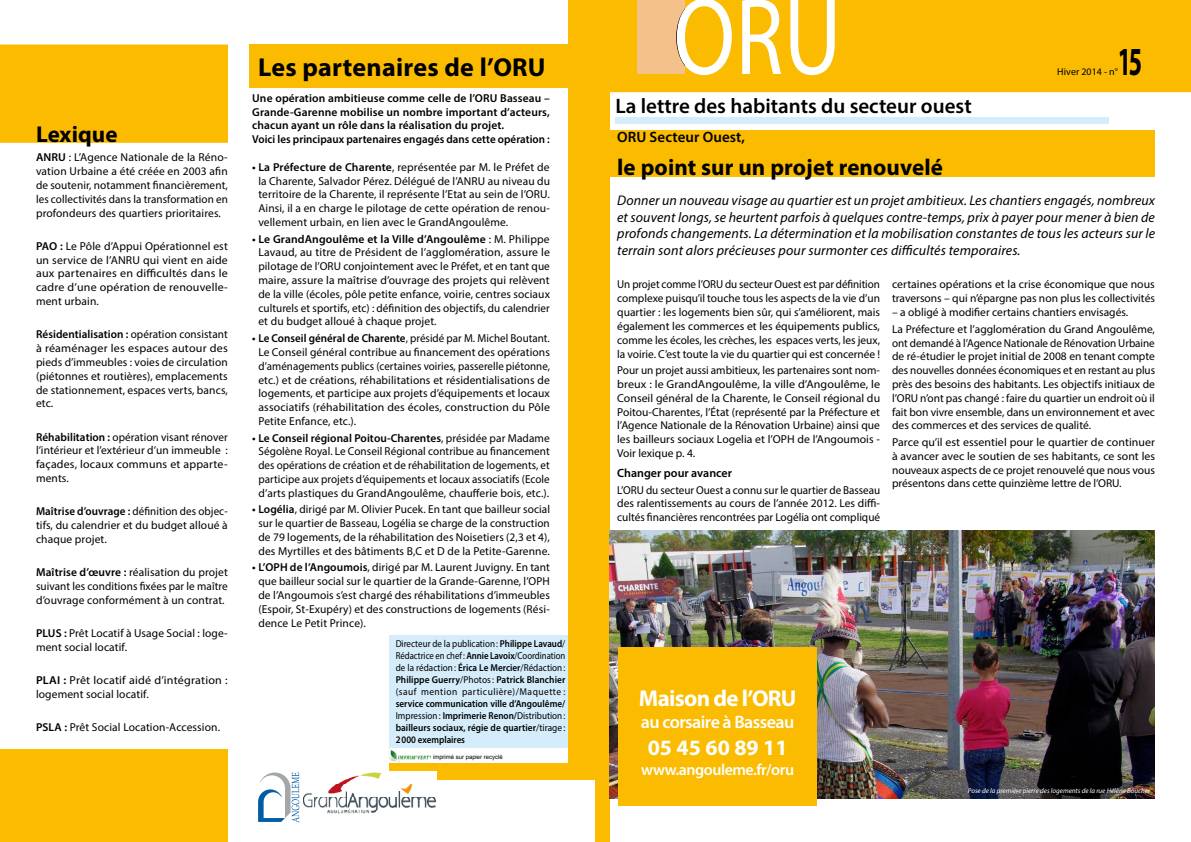
<style>
.page{position:relative;width:1191px;height:842px;background:#fff}
.page>*{position:absolute;margin:0;border:0;box-sizing:border-box;transform-origin:0 0}
.t1{font:900 110px "Myriad Pro";color:#fff;scale:.81 1}
.t2{font:700 40px "Myriad Pro";color:#000;scale:.6 1}
.t3{font:700 26px "Myriad Pro";letter-spacing:.01em;color:#000}
.t4{font:700 23px "Myriad Pro";letter-spacing:.005em;color:#000}
.t5{font:700 23px "Myriad Pro";letter-spacing:-.03em;color:#fff}
.t6{font:700 22px "Myriad Pro";color:#fff}
.t7{font:600 21px "Myriad Pro";color:#000}
.t8{font:600 18px "Myriad Pro";letter-spacing:-.03em;color:#fff}
.t9{font:600 16px "Myriad Pro";letter-spacing:-.03em;color:#fff}
.t10{font:600 15px "Myriad Pro";letter-spacing:.005em;color:#000}
.t11{font:italic 14px/16.8px "Myriad Pro";letter-spacing:.01em;color:#000;text-align:justify}
.t12{font:600 12px "Myriad Pro";color:#000}
.t13{font:11.5px/13.8px "Myriad Pro";letter-spacing:.005em;color:#000;text-align:justify}
.t14{font:11.5px/13.8px "Myriad Pro";letter-spacing:.005em;color:#000;text-align:justify;scale:.96 1}
.t15{font:600 11.5px/13.8px "Myriad Pro";letter-spacing:.01em;color:#000}
.t16{font:11.5px/13.8px "Myriad Pro";letter-spacing:.005em;color:#000;scale:1.05 1}
.t17{font:10px/12px "Myriad Pro";letter-spacing:.05em;color:#000;text-align:justify;scale:.9 1}
.t18{font:600 10px/12px "Myriad Pro";letter-spacing:.005em;color:#000;text-align:justify;scale:.92 1}
.t19{font:10px "Myriad Pro";color:#000}
.t20{font:italic 7px "Myriad Pro";color:#fff}
.t21{font:6px "Arial";letter-spacing:-.005em;color:#000}
.s1{font-weight:600}
.s2{font-weight:400}
</style>
<div class="page">
<div style="left:609px;top:0;width:582px;height:92px;background:#fabb00"></div>
<div style="left:0;top:45px;width:228px;height:98px;background:#fabb00"></div>
<div style="left:0;top:749px;width:228px;height:93px;background:#fabb00"></div>
<div style="left:609px;top:130px;width:546px;height:46px;background:#fabb00"></div>
<div style="left:615px;top:117px;width:493px;height:7px;background:#d5edfa"></div>
<div style="left:595px;top:0;width:14px;height:842px;background:#fabb00"></div>
<img style="left:388px;top:748px;width:43px;height:15px">
<div style="left:389px;top:635px;width:179px;height:113px;background:#d5edfa"></div>
<div style="left:389px;top:763px;width:213px;height:16px;background:#fabb00"></div>
<img style="left:304px;top:772px;width:132px;height:42px">
<svg style="left:258px;top:772px;width:41px;height:50px"></svg>
<div style="left:568px;top:0;width:30px;height:770px;background:#fabb00"></div>
<div style="left:249px;top:44px;width:330px;height:44px;background:#fabb00"></div>
<img style="left:609px;top:530px;width:546px;height:269px">
<div style="left:618px;top:647px;width:199px;height:159px;background:#fabb00"></div>
<h3 class="t4" style="left:36px;top:119px;width:83px">Lexique</h3>
<p class="t13" style="left:36px;top:150px;width:193px"><span class="s1">ANRU</span> : L’Agence Nationale de la Réno&shy;vation Urbaine a été créée en 2003 afin de soutenir, notamment financièrement, les collectivités dans la transformation en profondeurs des quartiers prioritaires.</p>
<p class="t13" style="left:36px;top:239px;width:193px"><span class="s1">PAO :</span> Le Pôle d’Appui Opérationnel est un service de l’ANRU qui vient en aide aux partenaires en difficultés dans le cadre d’une opération de renouvelle&shy;ment urbain.</p>
<p class="t13" style="left:36px;top:327px;width:193px"><span class="s1">Résidentialisation :</span> opération consistant à réaménager les espaces autour des pieds d’immeubles : voies de circulation (piétonnes et routières), emplacements de stationnement, espaces verts, bancs, etc.</p>
<p class="t13" style="left:36px;top:430px;width:193px"><span class="s1">Réhabilitation :</span> opération visant rénover l’intérieur et l’extérieur d’un immeuble : façades, locaux communs et apparte&shy;ments.</p>
<p class="t14" style="left:36px;top:504px;width:201px"><span class="s1">Maîtrise d’ouvrage :</span> définition des objec&shy;tifs, du calendrier et du budget alloué à chaque projet.</p>
<p class="t13" style="left:36px;top:565px;width:193px"><span class="s1">Maîtrise d’œuvre :</span> réalisation du projet suivant les conditions fixées par le maître d’ouvrage conformément à un contrat.</p>
<p class="t13" style="left:36px;top:626px;width:193px"><span class="s1">PLUS :</span> Prêt Locatif à Usage Social : loge&shy;ment social locatif.</p>
<p class="t16" style="left:36px;top:673px;width:184px"><span class="s1">PLAI :</span> Prêt locatif aidé d’intégration : logement social locatif.</p>
<p class="t13" style="left:36px;top:720px;width:185px"><span class="s1">PSLA :</span> Prêt Social Location-Accession.</p>
<h3 class="t3" style="left:258px;top:50px;width:289px">Les partenaires de l’ORU</h3>
<p class="t15" style="left:252px;top:91px;width:299px">Une opération ambitieuse comme celle de l’ORU Basseau – Grande-Garenne mobilise un nombre important d’acteurs, chacun ayant un rôle dans la réalisation du projet.<br>Voici les principaux partenaires engagés dans cette opération :</p>
<p class="t13" style="left:258px;top:160px;width:293px;text-indent:-6px"><span class="s1">• La Préfecture de Charente</span>, représentée par M. le Préfet de la Charente, Salvador Pérez. Délégué de l’ANRU au niveau du territoire de la Charente, il représente l’Etat au sein de l’ORU.<br>Ainsi, il a en charge le pilotage de cette opération de renou&shy;vellement urbain, en lien avec le GrandAngoulême.</p>
<p class="t13" style="left:258px;top:232px;width:293px;text-indent:-6px"><span class="s1">• Le GrandAngoulême et la Ville d’Angoulême</span> : M. Philippe Lavaud, au titre de Président de l’agglomération, assure le pilotage de l’ORU conjointement avec le Préfet, et en tant que maire, assure la maîtrise d’ouvrage des projets qui relèvent de la ville (écoles, pôle petite enfance, voirie, centres sociaux culturels et sportifs, etc) : définition des objectifs, du calendrier et du budget alloué à chaque projet.</p>
<p class="t14" style="left:258px;top:331px;width:305px;text-indent:-6px"><span class="s1">• Le Conseil général de Charente</span>, présidé par M. Michel Boutant.<br>Le Conseil général contribue au financement des opérations d’aménagements publics (certaines voiries, passerelle piétonne, etc.) et de créations, réhabilitations et résidentialisations de logements, et participe aux projets d’équipements et locaux associatifs (réhabilitation des écoles, construction du Pôle Petite Enfance, etc.).</p>
<p class="t13" style="left:252px;top:431px;width:299px;text-align:center"><span class="s1">• Le Conseil régional Poitou-Charentes</span>, présidée par Madame Ségolène Royal. Le Conseil Régional contribue au financement des opérations de création et de réhabilitation de logements, et participe aux projets d’équipements et locaux associatifs (Ecole d’arts plastiques du GrandAngoulême, chaufferie bois, etc.).</p>
<p class="t13" style="left:252px;top:502px;width:299px;text-align:center"><span class="s1">• Logélia</span>, dirigé par M. Olivier Pucek. En tant que bailleur social sur le quartier de Basseau, Logélia se charge de la construction de 79 logements, de la réhabilitation des Noisetiers (2,3 et 4), des Myrtilles et des bâtiments B,C et D de la Petite-Garenne.</p>
<p class="t13" style="left:258px;top:560px;width:293px;text-indent:-6px"><span class="s1">• L’OPH de l’Angoumois</span>, dirigé par M. Laurent Juvigny. En tant que bailleur social sur le quartier de la Grande-Garenne, l’OPH de l’Angoumois s’est chargé des réhabilitations d’immeubles (Espoir, St-Exupéry) et des constructions de logements (Rési&shy;dence Le Petit Prince).</p>
<p class="t17" style="left:396px;top:638px;width:190px">Directeur de la publication: <span class="s1">Philippe Lavaud</span>/ Rédactrice en chef: <span class="s1">Annie Lavoix</span>/Coordination de la rédaction: <span class="s1">Érica Le Mercier</span>/Rédaction:<br><span class="s1">Philippe Guerry</span>/Photos: <span class="s1">Patrick Blanchier </span>(sauf mention particulière)/Maquette :</p>
<p class="t18" style="left:396px;top:697px;width:186px">service communication ville d’Angoulême/ <span class="s2">Impression:</span> Imprimerie Renon/<span class="s2">Distribution: </span>bailleurs sociaux, régie de quartier<span class="s2">/tirage :<br></span>2000 exemplaires</p>
<p class="t21" style="left:433px;top:753px;width:71px">imprimé sur papier recyclé</p>
<h1 class="t1" style="left:673px;top:-31px;width:209px">ORU</h1>
<h3 class="t7" style="left:615px;top:92px;width:358px">La lettre des habitants du secteur ouest</h3>
<h3 class="t10" style="left:617px;top:127px;width:129px">ORU Secteur Ouest,</h3>
<h3 class="t4" style="left:617px;top:152px;width:327px">le point sur un projet renouvelé</h3>
<h2 class="t2" style="left:1118px;top:35px;width:42px">15</h2>
<p class="t19" style="left:1057px;top:65px;width:62px">Hiver 2014 - n°</p>
<p class="t11" style="left:617px;top:191px;width:539px">Donner un nouveau visage au quartier est un projet ambitieux. Les chantiers engagés, nombreux et souvent longs, se heurtent parfois à quelques contre-temps, prix à payer pour mener à bien de profonds changements. La détermination et la mobilisation constantes de tous les acteurs sur le terrain sont alors précieuses pour surmonter ces difficultés temporaires.</p>
<p class="t14" style="left:617px;top:278px;width:275px">Un projet comme l’ORU du secteur Ouest est par définition complexe puisqu’il touche tous les aspects de la vie d’un quartier : les logements bien sûr, qui s’améliorent, mais également les commerces et les équipements publics, comme les écoles, les crèches, les espaces verts, les jeux, la voirie. C’est toute la vie du quartier qui est concernée !</p>
<p class="t13" style="left:617px;top:363px;width:264px">Pour un projet aussi ambitieux, les partenaires sont nom&shy;breux : le GrandAngoulême, la ville d’Angoulême, le Conseil général de la Charente, le Conseil régional du Poitou-Charentes, l’État (représenté par la Préfecture et l’Agence Nationale de la Rénovation Urbaine) ainsi que les bailleurs sociaux Logelia et l’OPH de l’Angoumois - Voir lexique p. 4.</p>
<p class="t12" style="left:617px;top:465px;width:116px">Changer pour avancer</p>
<p class="t13" style="left:617px;top:483px;width:264px">L’ORU du secteur Ouest a connu sur le quartier de Basseau des ralentissements au cours de l’année 2012. Les diffi&shy;cultés financières rencontrées par Logélia ont compliqué</p>
<p class="t13" style="left:892px;top:278px;width:264px">certaines opérations et la crise économique que nous traversons – qui n’épargne pas non plus les collectivités</p>
<p class="t13" style="left:892px;top:304px;width:264px;line-height:16.6px">– a obligé à modifier certains chantiers envisagés.<br>La Préfecture et l’agglomération du Grand Angoulême,</p>
<p class="t14" style="left:892px;top:336px;width:275px">ont demandé à l’Agence Nationale de Rénovation Urbaine de ré-étudier le projet initial de 2008 en tenant compte des nouvelles données économiques et en restant au plus près des besoins des habitants. Les objectifs initiaux de l’ORU n’ont pas changé : faire du quartier un endroit où il fait bon vivre ensemble, dans un environnement et avec des commerces et des services de qualité.</p>
<p class="t13" style="left:892px;top:435px;width:264px">Parce qu’il est essentiel pour le quartier de continuer à avancer avec le soutien de ses habitants, ce sont les nouveaux aspects de ce projet renouvelé que nous vous présentons dans cette quinzième lettre de l’ORU.</p>
<h3 class="t5" style="left:639px;top:683px;width:159px">Maison de l’ORU</h3>
<h3 class="t8" style="left:641px;top:710px;width:155px">au corsaire à Basseau</h3>
<h3 class="t6" style="left:647px;top:733px;width:141px">05 45 60 89 11</h3>
<h3 class="t9" style="left:641px;top:760px;width:154px">www.angouleme.fr/oru</h3>
<p class="t20" style="left:968px;top:786px;width:184px">Pose de la première pierre des logements de la rue Hélène Boucher</p>
</div>
